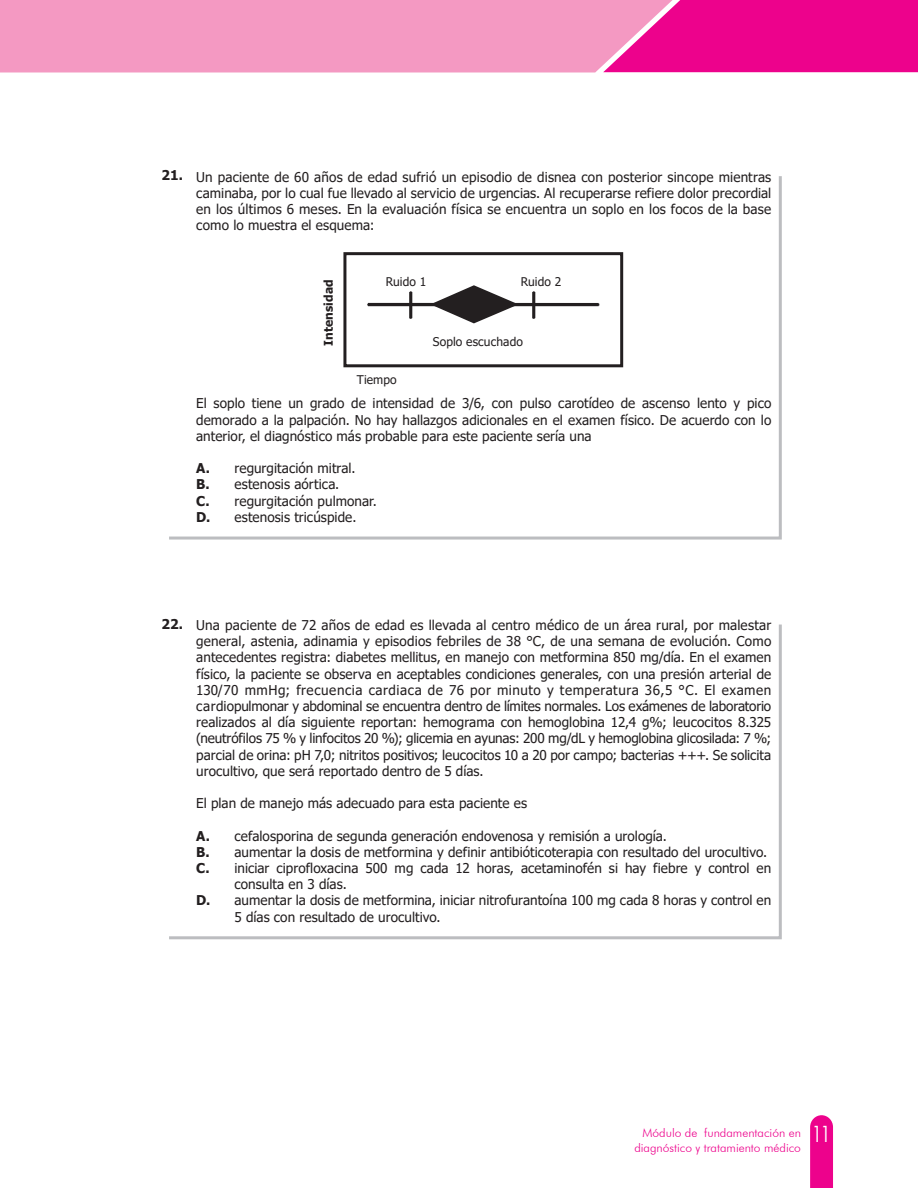
<style>
.page{position:relative;width:918px;height:1188px;background:#fff}
.page>*{position:absolute;margin:0;border:0;box-sizing:border-box;transform-origin:0 0}
.t1{font:13.5px/16.2px "Tahoma";letter-spacing:.005em;color:#231f20;text-align:justify}
.SUBTITULO{font:700 13.5px "Tahoma";color:#231f20}
.t2{font:300 12px/14.4px "Futura BT";color:#ed028c}
.t3{font:12px "Tahoma";letter-spacing:.01em;color:#231f20}
.t4{font:700 12px "Tahoma";letter-spacing:.01em;color:#231f20}
.s1{font-weight:700}
.s2{font-stretch:condensed;font-size:22.5px;color:#fff}
</style>
<div class="page">
<svg style="left:810px;top:1115px;width:23px;height:73px;background:#ed0c90"></svg>
<div style="left:673px;top:0;width:245px;height:72px;background:#ed028c"></div>
<div style="left:0;top:0;width:673px;height:72px;background:#f499c2"></div>
<svg style="left:169px;top:176px;width:613px;height:364px"></svg>
<svg style="left:367px;top:285px;width:232px;height:38px"></svg>
<div style="left:343px;top:252px;width:280px;height:115px;border:3px solid #231f20"></div>
<svg style="left:169px;top:624px;width:613px;height:316px"></svg>
<p class="SUBTITULO" style="left:162px;top:166px;width:23px">21.</p>
<p class="t1" style="left:196px;top:169px;width:577px">Un paciente de 60 años de edad sufrió un episodio de disnea con posterior sincope mientras caminaba, por lo cual fue llevado al servicio de urgencias. Al recuperarse refiere dolor precordial en los últimos 6 meses. En la evaluación física se encuentra un soplo en los focos de la base como lo muestra el esquema:</p>
<p class="t4" style="left:320px;top:346px;width:68px;rotate:-90deg">Intensidad</p>
<p class="t3" style="left:521px;top:274px;width:42px">Ruido 2</p>
<p class="t3" style="left:386px;top:274px;width:42px">Ruido 1</p>
<p class="t3" style="left:433px;top:334px;width:92px">Soplo escuchado</p>
<p class="t3" style="left:357px;top:372px;width:41px">Tiempo</p>
<p class="t1" style="left:196px;top:396px;width:577px">El soplo tiene un grado de intensidad de 3/6, con pulso carotídeo de ascenso lento y pico demorado a la palpación. No hay hallazgos adicionales en el examen físico. De acuerdo con lo anterior, el diagnóstico más probable para este paciente sería una</p>
<p class="t1" style="left:196px;top:461px;width:182px;text-align:left"><span class="s1">A.</span> regurgitación mitral.<br><span class="s1">B.</span> estenosis aórtica.<br><span class="s1">C.</span> regurgitación pulmonar.<br><span class="s1">D.</span> estenosis tricúspide.</p>
<p class="SUBTITULO" style="left:162px;top:614px;width:23px">22.</p>
<p class="t1" style="left:196px;top:618px;width:577px">Una paciente de 72 años de edad es llevada al centro médico de un área rural, por malestar general, astenia, adinamia y episodios febriles de 38 °C, de una semana de evolución. Como antecedentes registra: diabetes mellitus, en manejo con metformina 850 mg/día. En el examen físico, la paciente se observa en aceptables condiciones generales, con una presión arterial de 130/70 mmHg; frecuencia cardiaca de 76 por minuto y temperatura 36,5 °C. El examen cardiopulmonar y abdominal se encuentra dentro de límites normales. Los exámenes de laboratorio realizados al día siguiente reportan: hemograma con hemoglobina 12,4 g%; leucocitos 8.325 (neutrófilos 75 % y linfocitos 20 %); glicemia en ayunas: 200 mg/dL y hemoglobina glicosilada: 7 %; parcial de orina: pH 7,0; nitritos positivos; leucocitos 10 a 20 por campo; bacterias +++. Se solicita urocultivo, que será reportado dentro de 5 días.</p>
<p class="t1" style="left:196px;top:796px;width:332px">El plan de manejo más adecuado para esta paciente es</p>
<p class="t1" style="left:196px;top:828px;width:472px"><span class="s1">A.</span> cefalosporina de segunda generación endovenosa y remisión a urología.</p>
<p class="t1" style="left:196px;top:845px;width:573px"><span class="s1">B.</span> aumentar la dosis de metformina y definir antibióticoterapia con resultado del urocultivo.</p>
<p class="t1" style="left:196px;top:861px;width:577px"><span class="s1">C.</span> iniciar ciprofloxacina 500 mg cada 12 horas, acetaminofén si hay fiebre y control en</p>
<p class="t1" style="left:234px;top:877px;width:114px">consulta en 3 días.</p>
<p class="t1" style="left:196px;top:893px;width:577px"><span class="s1">D.</span> aumentar la dosis de metformina, iniciar nitrofurantoína 100 mg cada 8 horas y control en</p>
<p class="t1" style="left:234px;top:909px;width:208px">5 días con resultado de urocultivo.</p>
<p class="t2" style="left:634px;top:1126px;width:197px;text-indent:8px">Módulo de fundamentación en <span class="s2">11 </span>diagnóstico y tratamiento médico</p>
</div>
